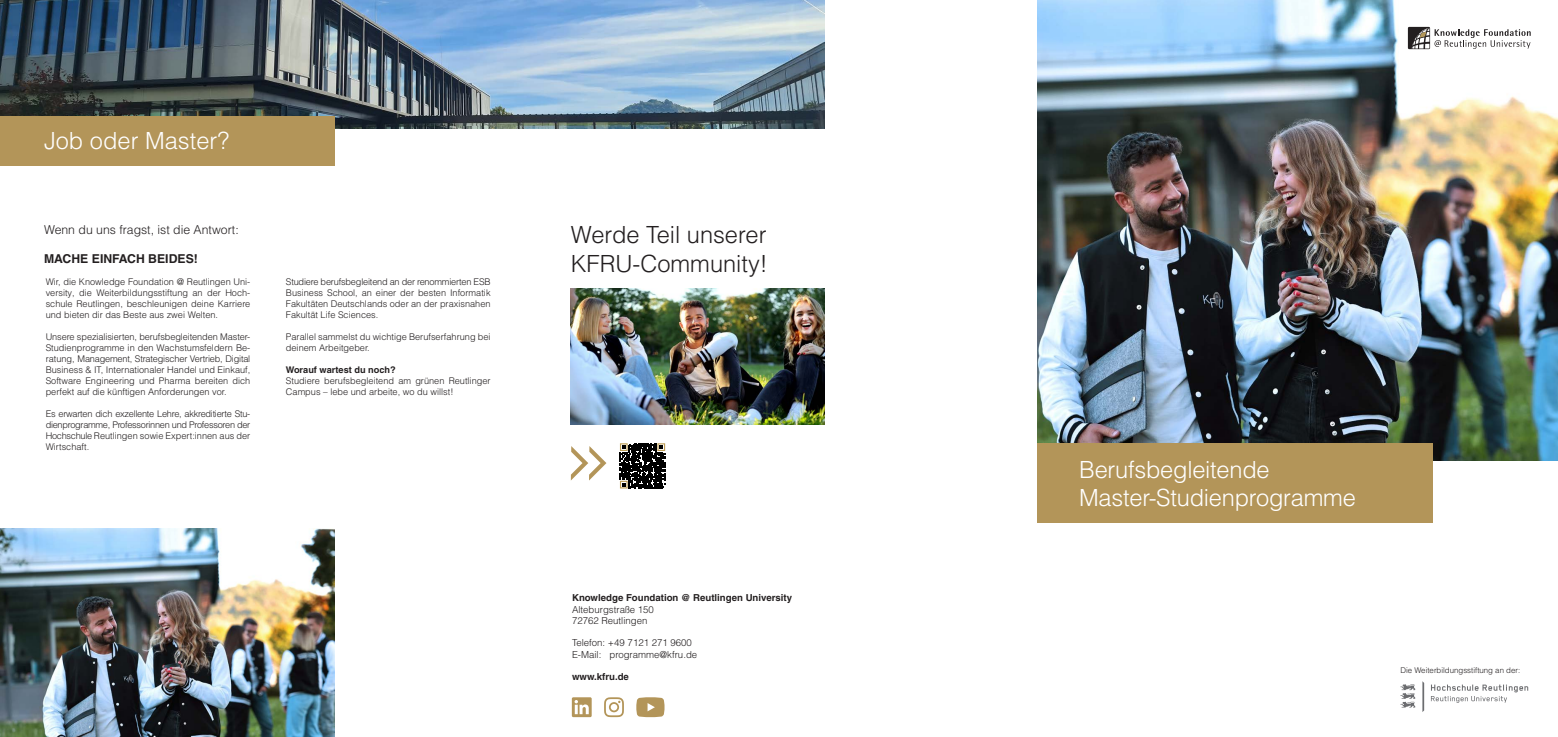
<style>
.page{position:relative;width:1558px;height:737px;background:#fff}
.page>*{position:absolute;margin:0;border:0;box-sizing:border-box;transform-origin:0 0}
.t1{font:300 23.62px/28.3px "Helvetica LT Pro";letter-spacing:-.01em;color:#fff}
.t2{font:300 23.62px/28.3px "Helvetica LT Pro";color:#231f20}
.t3{font:300 12.25px "Helvetica LT Pro";color:#231f20}
.t4{font:700 12.25px "Helvetica LT Pro";letter-spacing:-.02em;color:#231f20}
.t5{font:300 9.62px/11.5px "Helvetica LT Pro";color:#231f20}
.t6{font:700 9.62px "Helvetica LT Pro";color:#231f20}
.t7{font:300 9.19px/11px "Helvetica LT Pro";color:#231f20;text-align:justify}
.t8{font:700 9.19px "Helvetica LT Pro";color:#231f20}
.t9{font:300 7.88px "Helvetica LT Pro";color:#231f20}
</style>
<div class="page">
<img style="left:0;top:0;width:824px;height:128px">
<div style="left:0;top:117px;width:335px;height:49px;background:#b39559"></div>
<img style="left:1037px;top:0;width:521px;height:460px">
<div style="left:1037px;top:443px;width:395px;height:80px;background:#b39559"></div>
<img style="left:0;top:529px;width:334px;height:208px">
<svg style="left:1400px;top:684px;width:15px;height:23px"></svg>
<svg style="left:1422px;top:681px;width:2px;height:31px"></svg>
<svg style="left:1431px;top:684px;width:97px;height:18px"></svg>
<svg style="left:604px;top:697px;width:20px;height:20px"></svg>
<svg style="left:572px;top:697px;width:20px;height:20px"></svg>
<svg style="left:636px;top:697px;width:28px;height:20px"></svg>
<svg style="left:619px;top:443px;width:47px;height:46px"></svg>
<svg style="left:620px;top:443px;width:45px;height:45px;background:#31302d"></svg>
<img style="left:571px;top:288px;width:253px;height:137px">
<svg style="left:571px;top:446px;width:35px;height:34px"></svg>
<svg style="left:1408px;top:27px;width:122px;height:22px"></svg>
<h1 class="t1" style="left:44px;top:126px;width:187px">Job oder Master?</h1>
<h2 class="t3" style="left:44px;top:222px;width:196px">Wenn du uns fragst, ist die Antwort:</h2>
<h2 class="t4" style="left:44px;top:251px;width:155px">MACHE EINFACH BEIDES!</h2>
<p class="t7" style="left:46px;top:276px;width:206px">Wir, die Knowledge Foundation @ Reutlingen Uni&shy;versity, die Weiterbildungsstiftung an der Hoch&shy;schule Reutlingen, beschleunigen deine Karriere und bieten dir das Beste aus zwei Welten.</p>
<p class="t7" style="left:46px;top:331px;width:206px">Unsere spezialisierten, berufsbegleitenden Master-Studienprogramme in den Wachstumsfeldern Be&shy;ratung, Management, Strategischer Vertrieb, Digital Business &amp; IT, Internationaler Handel und Einkauf, Software Engineering und Pharma bereiten dich perfekt auf die künftigen Anforderungen vor.</p>
<p class="t7" style="left:46px;top:408px;width:206px">Es erwarten dich exzellente Lehre, akkreditierte Stu&shy;dienprogramme, Professorinnen und Professoren der Hochschule Reutlingen sowie Expert:innen aus der Wirtschaft.</p>
<p class="t7" style="left:286px;top:276px;width:206px">Studiere berufsbegleitend an der renommierten ESB Business School, an einer der besten Informatik Fakultäten Deutschlands oder an der praxisnahen Fakultät Life Sciences.</p>
<p class="t7" style="left:286px;top:331px;width:206px">Parallel sammelst du wichtige Berufserfahrung bei deinem Arbeitgeber.</p>
<p class="t8" style="left:286px;top:364px;width:111px">Worauf wartest du noch?</p>
<p class="t7" style="left:286px;top:375px;width:206px">Studiere berufsbegleitend am grünen Reutlinger<br>Campus – lebe und arbeite, wo du willst!</p>
<h1 class="t2" style="left:571px;top:220px;width:198px">Werde Teil unserer<br>KFRU-Community!</h1>
<p class="t6" style="left:572px;top:592px;width:221px">Knowledge Foundation @ Reutlingen University</p>
<p class="t5" style="left:572px;top:603px;width:83px">Alteburgstraße 150<br>72762 Reutlingen</p>
<p class="t5" style="left:572px;top:637px;width:127px">Telefon: +49 7121 271 9600<br>E-Mail: programme@kfru.de</p>
<p class="t6" style="left:572px;top:670px;width:58px">www.kfru.de</p>
<h1 class="t1" style="left:1079px;top:455px;width:278px">Berufsbegleitende<br>Master-Studienprogramme</h1>
<p class="t9" style="left:1400px;top:665px;width:121px">Die Weiterbildungsstiftung an der:</p>
</div>
